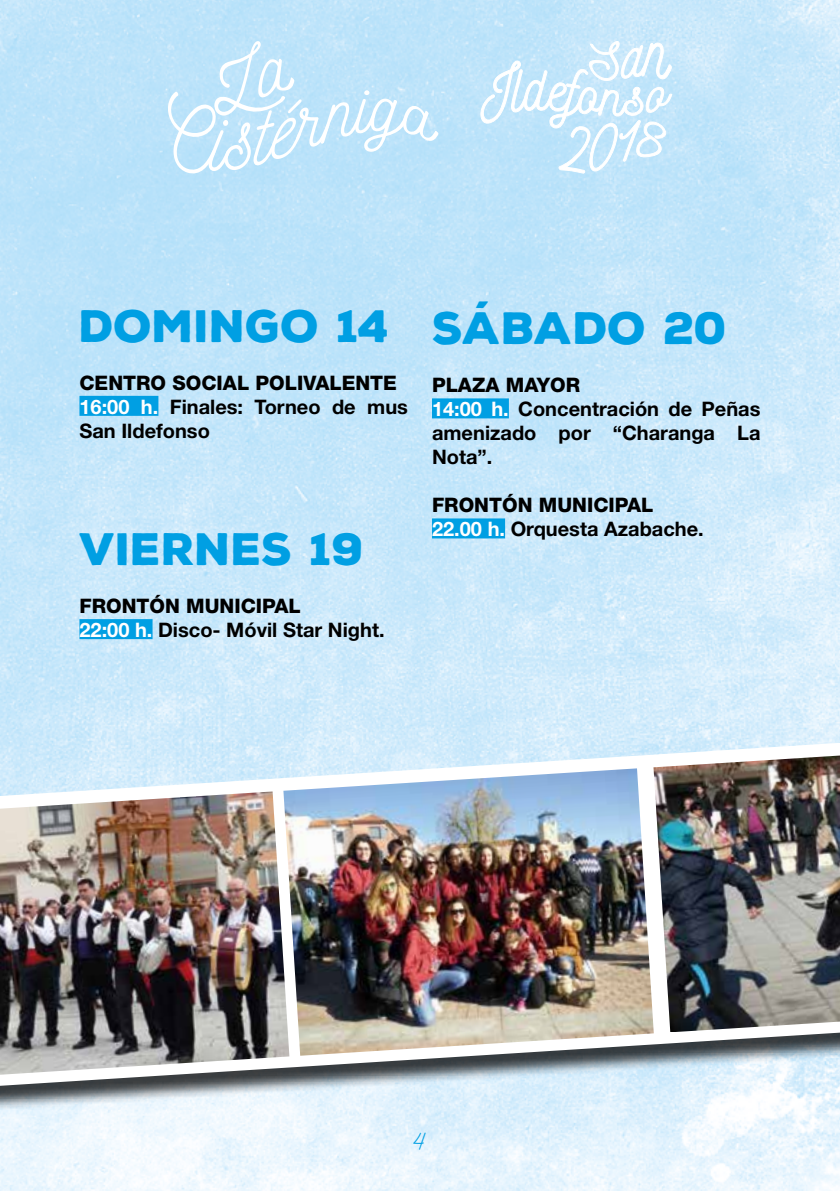
<style>
.page{position:relative;width:840px;height:1191px;background:#fff}
.page>*{position:absolute;margin:0;border:0;box-sizing:border-box;transform-origin:0 0}
.t1{font:900 44px "Nexa Rust Sans";color:#009fe3}
.t2{font:24px "Nickainley";color:#009fe3}
.t3{font:700 20px/24px "Helvetica Neue LT Std";color:#000}
.s1{font-weight:800}
.s2{color:#fff}
</style>
<div class="page">
<img style="left:0;top:0;width:839px;height:1191px">
<svg style="left:167px;top:41px;width:271px;height:135px;background:#c4e6fa"></svg>
<svg style="left:480px;top:40px;width:192px;height:134px"></svg>
<div style="left:0;top:688px;width:839px;height:427px;background:#000;opacity:.75"></div>
<svg style="left:0;top:743px;width:839px;height:342px"></svg>
<div style="left:79px;top:396px;width:79px;height:20px;background:#009fe3"></div>
<div style="left:79px;top:619px;width:73px;height:20px;background:#009fe3"></div>
<div style="left:432px;top:398px;width:76px;height:20px;background:#009fe3"></div>
<div style="left:432px;top:518px;width:73px;height:20px;background:#009fe3"></div>
<img style="left:0;top:791px;width:289px;height:283px">
<img style="left:283px;top:768px;width:370px;height:287px">
<img style="left:653px;top:755px;width:186px;height:277px">
<h1 class="t1" style="left:79px;top:296px;width:312px">DOMINGO 14</h1>
<p class="t3" style="left:79px;top:370px;width:330px"><span class="s1">CENTRO SOCIAL POLIVALENTE<br></span><span class="s2">16:00 h.</span> Finales: Torneo de mus<br>San Ildefonso</p>
<h1 class="t1" style="left:79px;top:519px;width:286px">VIERNES 19</h1>
<p class="t3" style="left:79px;top:593px;width:306px"><span class="s1">FRONTÓN MUNICIPAL<br></span><span class="s2">22:00 h.</span> Disco- Móvil Star Night.</p>
<h1 class="t1" style="left:432px;top:299px;width:297px">SÁBADO 20</h1>
<p class="t3" style="left:432px;top:373px;width:330px"><span class="s1">PLAZA MAYOR<br></span><span class="s2">14:00 h.</span> Concentración de Peñas amenizado por “Charanga La<br>Nota”.</p>
<p class="t3" style="left:432px;top:493px;width:273px"><span class="s1">FRONTÓN MUNICIPAL<br></span><span class="s2">22.00 h.</span> Orquesta Azabache.</p>
<p class="t2" style="left:414px;top:1125px;width:13px">4</p>
</div>
